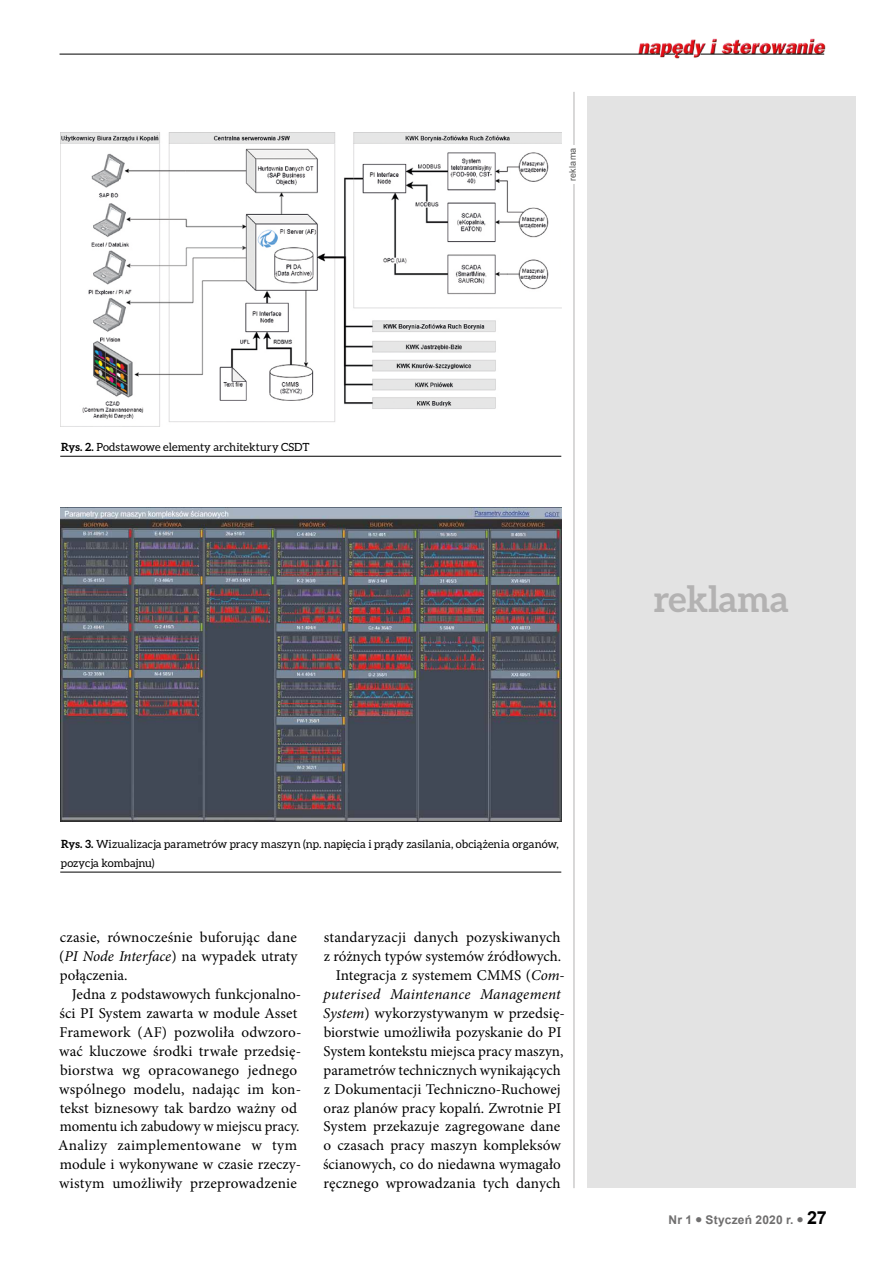
<style>
.page{position:relative;width:893px;height:1263px;background:#fff}
.page>*{position:absolute;margin:0;border:0;box-sizing:border-box;transform-origin:0 0}
.t1{font:700 36px "Aleo";letter-spacing:-.005em;color:#b3b2b2}
.t2{font:15px/18.9px "Minion Pro";color:#000;text-align:justify}
.t3{font:italic 15px "Minion Pro";letter-spacing:.015em;color:#000}
.t4{font:700 12px "Arial";letter-spacing:.015em;color:#706f6f}
.t5{font:11.25px/18.9px "Aleo";letter-spacing:.005em;color:#000}
.t6{font:9px "Arial";letter-spacing:.02em;color:#575756}
.s1{font-weight:700}
.s2{font-style:italic}
.s3{font-size:18px;color:#000}
</style>
<div class="page">
<img style="left:636px;top:38px;width:190px;height:21px">
<hr style="left:60px;top:54px;width:600px;height:1px;background:#000">
<svg style="left:665px;top:54px;width:28px;height:1px"></svg>
<hr style="left:700px;top:54px;width:124px;height:1px;background:#000">
<hr style="left:574px;top:92px;width:1px;height:1096px;background:#b3b2b2">
<div style="left:569px;top:145px;width:10px;height:39px;background:#fff"></div>
<hr style="left:60px;top:456px;width:501px;height:1px;background:#000">
<hr style="left:60px;top:872px;width:501px;height:1px;background:#000">
<img style="left:60px;top:133px;width:501px;height:294px">
<img style="left:60px;top:508px;width:501px;height:314px">
<div style="left:587px;top:96px;width:269px;height:1092px;background:#e3e3e3"></div>
<p class="t6" style="left:567px;top:181px;width:35px;rotate:-90deg">reklama</p>
<p class="t5" style="left:61px;top:437px;width:250px"><span class="s1">Rys. 2.</span> Podstawowe elementy architektury CSDT</p>
<h1 class="t1" style="left:654px;top:578px;width:137px">reklama</h1>
<p class="t5" style="left:61px;top:834px;width:500px"><span class="s1">Rys. 3.</span> Wizualizacja parametrów pracy maszyn (np. napięcia i prądy zasilania, obciążenia organów, pozycja kombajnu)</p>
<p class="t2" style="left:59px;top:928px;width:240px">czasie, równocześnie buforując dane (<span class="s2">PI Node Interface</span>) na wypadek utraty połączenia.</p>
<p class="t2" style="left:58px;top:985px;width:245px;text-align:left;text-indent:14px">Jedna z podstawowych funkcjonalno&shy;ści PI System zawarta w module Asset Framework (AF) pozwoliła odwzoro&shy;wać kluczowe środki trwałe przedsię&shy;biorstwa wg opracowanego jednego wspólnego modelu, nadając im kon&shy;tekst biznesowy tak bardzo ważny od momentu ich zabudowy w miejscu pracy.<br>Analizy zaimplementowane w tym module i wykonywane w czasie rzeczy&shy;wistym umożliwiły przeprowadzenie</p>
<p class="t2" style="left:324px;top:928px;width:238px">standaryzacji danych pozyskiwanych</p>
<p class="t2" style="left:324px;top:947px;width:239px">z różnych typów systemów źródłowych.</p>
<p class="t2" style="left:336px;top:966px;width:230px">Integracja z systemem CMMS (<span class="s2">Com-</span></p>
<p class="t3" style="left:323px;top:984px;width:239px">puterised Maintenance Management</p>
<p class="t2" style="left:323px;top:1004px;width:243px"><span class="s2">System</span>) wykorzystywanym w przedsię-</p>
<p class="t2" style="left:324px;top:1023px;width:239px">biorstwie umożliwiła pozyskanie do PI</p>
<p class="t2" style="left:324px;top:1042px;width:242px">System kontekstu miejsca pracy maszyn,</p>
<p class="t2" style="left:324px;top:1060px;width:239px">parametrów technicznych wynikających</p>
<p class="t2" style="left:324px;top:1079px;width:239px">z Dokumentacji Techniczno-Ruchowej</p>
<p class="t2" style="left:324px;top:1098px;width:239px">oraz planów pracy kopalń. Zwrotnie PI</p>
<p class="t2" style="left:324px;top:1117px;width:238px">System przekazuje zagregowane dane</p>
<p class="t2" style="left:324px;top:1136px;width:239px">o czasach pracy maszyn kompleksów</p>
<p class="t2" style="left:323px;top:1155px;width:239px">ścianowych, co do niedawna wymagało</p>
<p class="t2" style="left:323px;top:1174px;width:239px">ręcznego wprowadzania tych danych</p>
<p class="t4" style="left:668px;top:1212px;width:160px">Nr 1 ● Styczeń 2020 r. ● <span class="s3">27</span></p>
</div>
